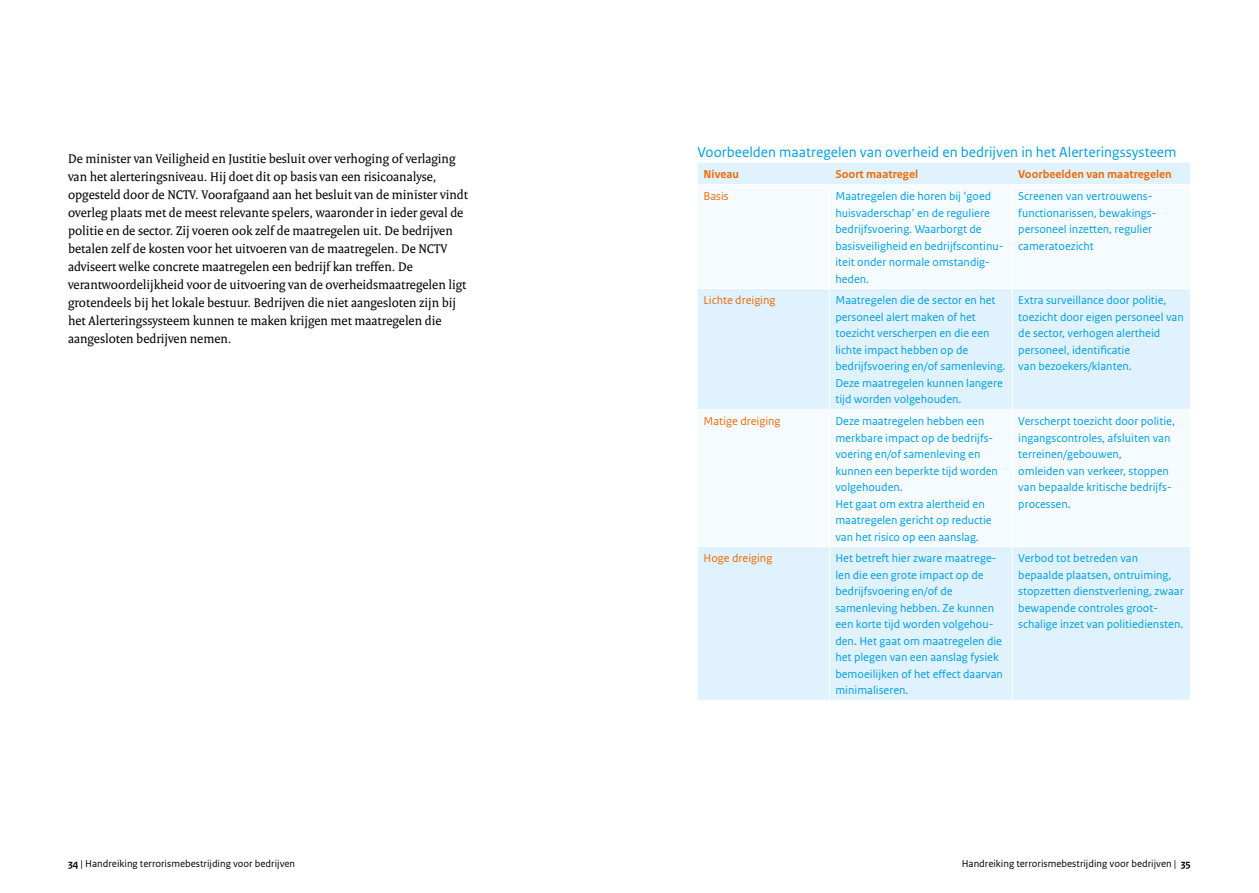
<style>
.page{position:relative;width:1259px;height:893px;background:#fff}
.page>*{position:absolute;margin:0;border:0;box-sizing:border-box;transform-origin:0 0}
.t1{font:15px "Rijksoverheid Sans Text";color:#009fe3}
.t2{font:13.5px/18px "Rijksoverheid Serif";color:#000}
.t3{font:12px/16.5px "Rijksoverheid Sans Text";color:#009fe3}
.t4{font:700 12px "Rijksoverheid Sans Text";color:#ed6b06}
.t5{font:12px "Rijksoverheid Sans Text";color:#ed6b06}
.t6{font:10.5px "Rijksoverheid Sans Text";color:#000}
.s1{font-weight:700}
</style>
<div class="page">
<div style="left:697px;top:163px;width:493px;height:537px;background:#dff2fd"></div>
<svg style="left:697px;top:184px;width:493px;height:362px;fill:#f5fbfe"></svg>
<hr style="left:697px;top:184px;width:133px;height:1px;background:#fff">
<hr style="left:829px;top:185px;width:1px;height:103px;background:#fff">
<hr style="left:697px;top:288px;width:132px;height:1px;background:#fff">
<hr style="left:829px;top:289px;width:1px;height:120px;background:#fff">
<hr style="left:697px;top:409px;width:132px;height:1px;background:#fff">
<hr style="left:829px;top:410px;width:1px;height:136px;background:#fff">
<hr style="left:1012px;top:185px;width:1px;height:103px;background:#fff">
<hr style="left:829px;top:288px;width:183px;height:1px;background:#fff">
<hr style="left:1012px;top:289px;width:1px;height:120px;background:#fff">
<hr style="left:829px;top:409px;width:183px;height:1px;background:#fff">
<hr style="left:1012px;top:410px;width:1px;height:136px;background:#fff">
<hr style="left:697px;top:546px;width:132px;height:1px;background:#fff">
<hr style="left:829px;top:546px;width:183px;height:1px;background:#fff">
<hr style="left:1012px;top:184px;width:179px;height:1px;background:#fff">
<hr style="left:1012px;top:288px;width:179px;height:1px;background:#fff">
<hr style="left:1012px;top:409px;width:179px;height:1px;background:#fff">
<hr style="left:1012px;top:546px;width:179px;height:1px;background:#fff">
<hr style="left:829px;top:547px;width:1px;height:153px;background:#fff">
<hr style="left:1012px;top:547px;width:1px;height:153px;background:#fff">
<p class="t2" style="left:68px;top:149px;width:401px">De minister van Veiligheid en Justitie besluit over verhoging of verlaging van het alerteringsniveau. Hij doet dit op basis van een risicoanalyse, opgesteld door de NCTV. Voorafgaand aan het besluit van de minister vindt overleg plaats met de meest relevante spelers, waaronder in ieder geval de politie en de sector. Zij voeren ook zelf de maatregelen uit. De bedrijven betalen zelf de kosten voor het uitvoeren van de maatregelen. De NCTV adviseert welke concrete maatregelen een bedrijf kan treffen. De verantwoordelijkheid voor de uitvoering van de overheidsmaatregelen ligt grotendeels bij het lokale bestuur. Bedrijven die niet aangesloten zijn bij het Alerteringssysteem kunnen te maken krijgen met maatregelen die aangesloten bedrijven nemen.</p>
<p class="t1" style="left:697px;top:143px;width:480px">Voorbeelden maatregelen van overheid en bedrijven in het Alerteringssysteem</p>
<p class="t4" style="left:703px;top:168px;width:37px">Niveau</p>
<p class="t4" style="left:835px;top:168px;width:84px">Soort maatregel</p>
<p class="t4" style="left:1018px;top:168px;width:155px">Voorbeelden van maatregelen</p>
<p class="t5" style="left:703px;top:189px;width:27px">Basis</p>
<p class="t3" style="left:835px;top:188px;width:170px">Maatregelen die horen bij ‘goed huisvaderschap’ en de reguliere bedrijfsvoering. Waarborgt de basisveiligheid en bedrijfscontinu&shy;ïteit onder normale omstandig&shy;heden.</p>
<p class="t3" style="left:1018px;top:188px;width:138px">Screenen van vertrouwens&shy;functionarissen, bewakings&shy;personeel inzetten, regulier cameratoezicht</p>
<p class="t5" style="left:703px;top:294px;width:73px">Lichte dreiging</p>
<p class="t3" style="left:835px;top:292px;width:172px">Maatregelen die de sector en het personeel alert maken of het toezicht verscherpen en die een lichte impact hebben op de bedrijfsvoering en/of samenleving.<br>Deze maatregelen kunnen langere tijd worden volgehouden.</p>
<p class="t3" style="left:1018px;top:292px;width:167px">Extra surveillance door politie, toezicht door eigen personeel van de sector, verhogen alertheid personeel, identificatie<br>van bezoekers/klanten.</p>
<p class="t5" style="left:703px;top:414px;width:78px">Matige dreiging</p>
<p class="t3" style="left:835px;top:413px;width:164px">Deze maatregelen hebben een merkbare impact op de bedrijfs&shy;voering en/of samenleving en kunnen een beperkte tijd worden volgehouden.<br>Het gaat om extra alertheid en maatregelen gericht op reductie van het risico op een aanslag.</p>
<p class="t3" style="left:1018px;top:413px;width:158px">Verscherpt toezicht door politie, ingangscontroles, afsluiten van terreinen/gebouwen,<br>omleiden van verkeer, stoppen van bepaalde kritische bedrijfs&shy;processen.</p>
<p class="t5" style="left:703px;top:551px;width:70px">Hoge dreiging</p>
<p class="t3" style="left:835px;top:550px;width:169px">Het betreft hier zware maatrege&shy;len die een grote impact op de bedrijfsvoering en/of de samenleving hebben. Ze kunnen een korte tijd worden volgehou&shy;den. Het gaat om maatregelen die het plegen van een aanslag fysiek bemoeilijken of het effect daarvan minimaliseren.</p>
<p class="t3" style="left:1018px;top:550px;width:167px">Verbod tot betreden van bepaalde plaatsen, ontruiming, stopzetten dienstverlening, zwaar bewapende controles groot&shy;schalige inzet van politiediensten.</p>
<p class="t6" style="left:68px;top:858px;width:229px"><span class="s1">34</span> | Handreiking terrorismebestrijding voor bedrijven</p>
<p class="t6" style="left:961px;top:858px;width:231px">Handreiking terrorismebestrijding voor bedrijven | <span class="s1">35</span></p>
</div>
